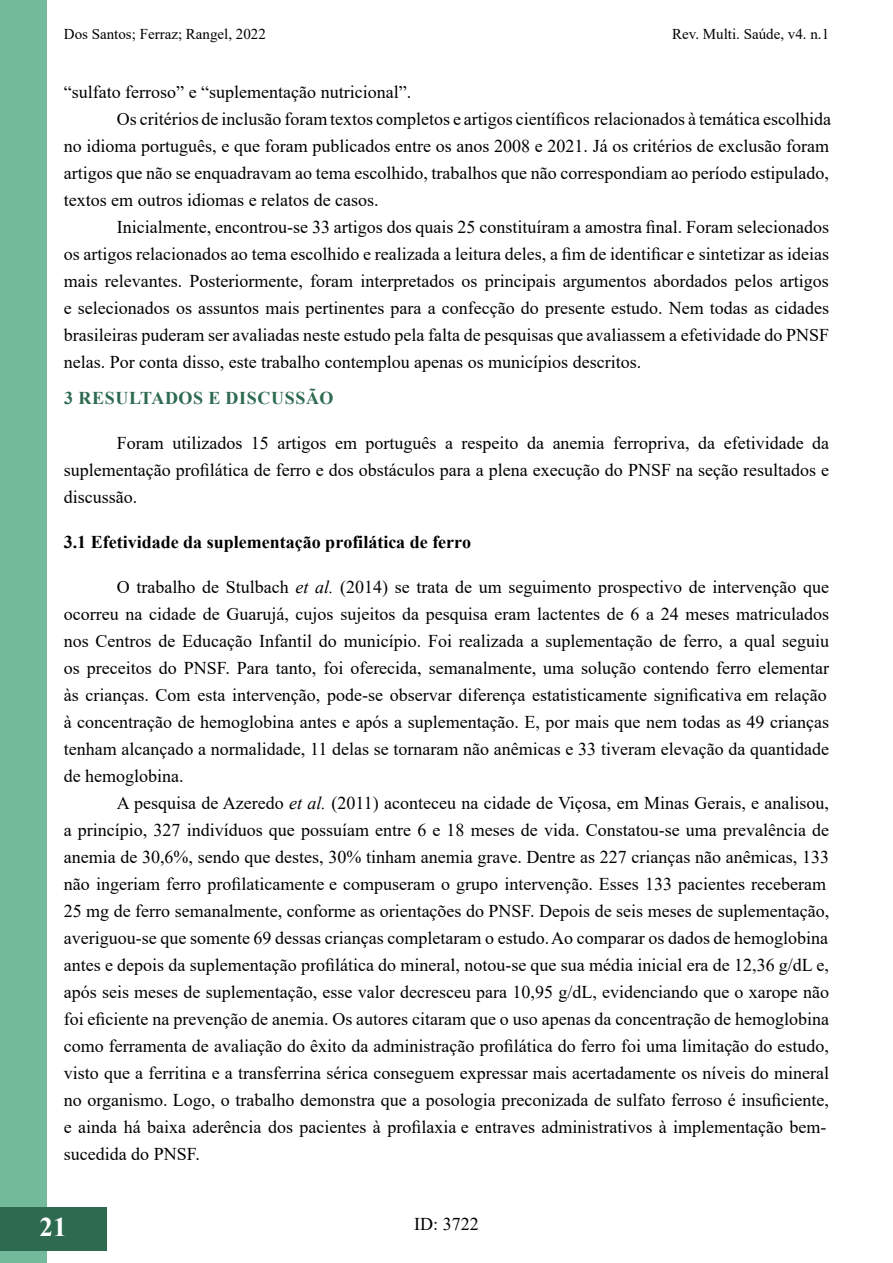
<style>
.page{position:relative;width:893px;height:1263px;background:#fff}
.page>*{position:absolute;margin:0;border:0;box-sizing:border-box;transform-origin:0 0}
.t1{font:700 27px "Times New Roman";color:#fff}
.t2{font:18px/27px "Times New Roman";color:#000}
.t3{font:700 18px "Times New Roman";color:#000}
.t4{font:700 18px "Times New Roman";letter-spacing:.035em;color:#2d6a4f}
.t5{font:15px "Times New Roman";color:#000}
.t6{font:15px "Times New Roman";color:#000}
.s1{font-style:inherit}
.s2{font-style:italic}
</style>
<div class="page">
<div style="left:0;top:1px;width:47px;height:1262px;background:#73ba9b"></div>
<div style="left:0;top:1207px;width:106px;height:43px;background:#2d6a4f"></div>
<p class="t5" style="left:64px;top:24px;width:204px">Dos Santos; Ferraz; Rangel, 2022</p>
<p class="t6" style="left:672px;top:24px;width:158px">Rev. Multi. Saúde, v4. n.1</p>
<p class="t2" style="left:64px;top:77px;width:349px">“sulfato ferroso” e “suplementação nutricional”.</p>
<p class="t2" style="left:117px;top:104px;width:716px">Os critérios de inclusão foram textos completos e artigos científicos relacionados à temática escolhida</p>
<p class="t2" style="left:64px;top:131px;width:767px">no idioma português, e que foram publicados entre os anos 2008 e 2021. Já os critérios de exclusão foram</p>
<p class="t2" style="left:64px;top:158px;width:767px">artigos que não se enquadravam ao tema escolhido, trabalhos que não correspondiam ao período estipulado,</p>
<p class="t2" style="left:64px;top:185px;width:316px">textos em outros idiomas e relatos de casos.</p>
<p class="t2" style="left:117px;top:212px;width:714px">Inicialmente, encontrou-se 33 artigos dos quais 25 constituíram a amostra final. Foram selecionados</p>
<p class="t2" style="left:64px;top:239px;width:767px">os artigos relacionados ao tema escolhido e realizada a leitura deles, a fim de identificar e sintetizar as ideias</p>
<p class="t2" style="left:64px;top:266px;width:766px">mais relevantes. Posteriormente, foram interpretados os principais argumentos abordados pelos artigos</p>
<p class="t2" style="left:64px;top:293px;width:767px">e selecionados os assuntos mais pertinentes para a confecção do presente estudo. Nem todas as cidades</p>
<p class="t2" style="left:64px;top:320px;width:767px">brasileiras puderam ser avaliadas neste estudo pela falta de pesquisas que avaliassem a efetividade do PNSF</p>
<p class="t2" style="left:64px;top:347px;width:579px">nelas. Por conta disso, este trabalho contemplou apenas os municípios descritos.</p>
<p class="t4" style="left:64px;top:385px;width:271px"><span class="s1">3</span> RESULTADOS E DISCUSSÃO</p>
<p class="t2" style="left:64px;top:428px;width:767px;text-align:justify;text-indent:53px">Foram utilizados 15 artigos em português a respeito da anemia ferropriva, da efetividade da suplementação profilática de ferro e dos obstáculos para a plena execução do PNSF na seção resultados e discussão.</p>
<p class="t3" style="left:64px;top:529px;width:409px"><span class="s1">3.1</span> Efetividade da suplementação profilática de ferro</p>
<p class="t2" style="left:64px;top:572px;width:767px;text-indent:53px">O trabalho de Stulbach <span class="s2">et al.</span> (2014) se trata de um seguimento prospectivo de intervenção que ocorreu na cidade de Guarujá, cujos sujeitos da pesquisa eram lactentes de 6 a 24 meses matriculados nos Centros de Educação Infantil do município. Foi realizada a suplementação de ferro, a qual seguiu os preceitos do PNSF. Para tanto, foi oferecida, semanalmente, uma solução contendo ferro elementar às crianças. Com esta intervenção, pode-se observar diferença estatisticamente significativa em relação à concentração de hemoglobina antes e após a suplementação. E, por mais que nem todas as 49 crianças tenham alcançado a normalidade, 11 delas se tornaram não anêmicas e 33 tiveram elevação da quantidade de hemoglobina.</p>
<p class="t2" style="left:64px;top:788px;width:767px;text-indent:53px">A pesquisa de Azeredo <span class="s2">et al.</span> (2011) aconteceu na cidade de Viçosa, em Minas Gerais, e analisou, a princípio, 327 indivíduos que possuíam entre 6 e 18 meses de vida. Constatou-se uma prevalência de anemia de 30,6%, sendo que destes, 30% tinham anemia grave. Dentre as 227 crianças não anêmicas, 133 não ingeriam ferro profilaticamente e compuseram o grupo intervenção. Esses 133 pacientes receberam 25 mg de ferro semanalmente, conforme as orientações do PNSF. Depois de seis meses de suplementação, averiguou-se que somente 69 dessas crianças completaram o estudo.Ao comparar os dados de hemoglobina antes e depois da suplementação profilática do mineral, notou-se que sua média inicial era de 12,36 g/dL e, após seis meses de suplementação, esse valor decresceu para 10,95 g/dL, evidenciando que o xarope não foi eficiente na prevenção de anemia. Os autores citaram que o uso apenas da concentração de hemoglobina como ferramenta de avaliação do êxito da administração profilática do ferro foi uma limitação do estudo, visto que a ferritina e a transferrina sérica conseguem expressar mais acertadamente os níveis do mineral no organismo. Logo, o trabalho demonstra que a posologia preconizada de sulfato ferroso é insuficiente, e ainda há baixa aderência dos pacientes à profilaxia e entraves administrativos à implementação bem&shy;sucedida do PNSF.</p>
<h1 class="t1" style="left:40px;top:1207px;width:28px">21</h1>
<p class="t2" style="left:414px;top:1210px;width:66px">ID: 3722</p>
</div>
